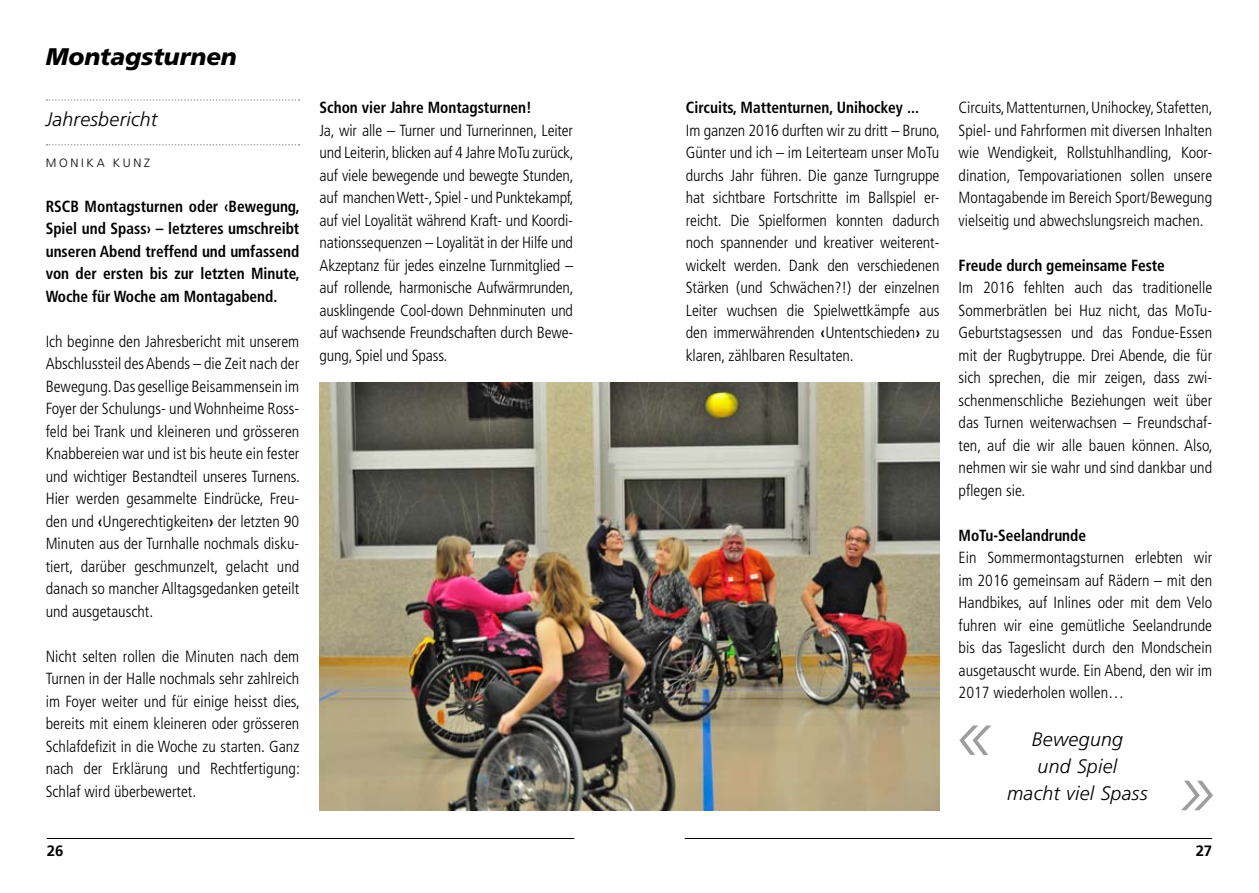
<style>
.page{position:relative;width:1259px;height:893px;background:#fff}
.page>*{position:absolute;margin:0;border:0;box-sizing:border-box;transform-origin:0 0}
.t1{font:italic 300 72px "Frutiger LT Std";color:#9c9d9f}
.t2{font:italic 900 24px "Frutiger LT Std";color:#000}
.t3{font:italic 300 19.5px/27px "Frutiger LT Std";letter-spacing:.015em;color:#000;text-align:center}
.t4{font:300 condensed 16.2px/22.5px "Frutiger LT Std";color:#000;text-align:justify}
.t5{font:700 condensed 16.2px/22.5px "Frutiger LT Std";color:#000;text-align:justify;scale:.95 1}
.t6{font:700 15px "Frutiger LT Std";color:#000}
.t7{font:300 12px "Frutiger LT Std";letter-spacing:.225em;color:#000}
.s1{font-weight:700}
</style>
<div class="page">
<hr style="left:47px;top:838px;width:527px;height:1px;background:#000">
<hr style="left:685px;top:838px;width:527px;height:1px;background:#000">
<svg style="left:46px;top:99px;width:253px;height:2px"></svg>
<svg style="left:46px;top:144px;width:253px;height:2px"></svg>
<img style="left:319px;top:382px;width:620px;height:429px">
<h2 class="t2" style="left:46px;top:42px;width:193px">Montagsturnen</h2>
<p class="t3" style="left:46px;top:106px;width:113px">Jahresbericht</p>
<p class="t7" style="left:46px;top:156px;width:106px">M ONIK A KUNZ</p>
<p class="t5" style="left:46px;top:195px;width:269px">RSCB Montagsturnen oder ‹Bewegung, Spiel und Spass› – letzteres umschreibt unseren Abend treffend und umfassend von der ersten bis zur letzten Minute, Woche für Woche am Montagabend.</p>
<p class="t4" style="left:46px;top:330px;width:256px">Ich beginne den Jahresbericht mit unserem Abschlussteil des Abends – die Zeit nach der Bewegung. Das gesellige Beisammensein im Foyer der Schulungs- und Wohnheime Ross&shy;feld bei Trank und kleineren und grösseren Knabbereien war und ist bis heute ein fester und wichtiger Bestandteil unseres Turnens.<br>Hier werden gesammelte Eindrücke, Freu&shy;den und <span class="s1">‹</span>Ungerechtigkeiten<span class="s1">›</span> der letzten 90<br>Minuten aus der Turnhalle nochmals disku&shy;tiert, darüber geschmunzelt, gelacht und danach so mancher Alltagsgedanken geteilt und ausgetauscht.</p>
<p class="t4" style="left:46px;top:645px;width:256px">Nicht selten rollen die Minuten nach dem Turnen in der Halle nochmals sehr zahlreich im Foyer weiter und für einige heisst dies, bereits mit einem kleineren oder grösseren Schlafdefizit in die Woche zu starten. Ganz nach der Erklärung und Rechtfertigung:<br>Schlaf wird überbewertet.</p>
<p class="t5" style="left:319px;top:96px;width:225px">Schon vier Jahre Montagsturnen!</p>
<p class="t4" style="left:319px;top:119px;width:256px">Ja, wir alle – Turner und Turnerinnen, Leiter und Leiterin, blicken auf 4 Jahre MoTu zurück, auf viele bewegende und bewegte Stunden, auf manchen Wett-, Spiel - und Punktekampf, auf viel Loyalität während Kraft- und Koordi&shy;nationssequenzen – Loyalität in der Hilfe und Akzeptanz für jedes einzelne Turnmitglied – auf rollende, harmonische Aufwärmrunden, ausklingende Cool-down Dehnminuten und auf wachsende Freundschaften durch Bewe&shy;gung, Spiel und Spass.</p>
<p class="t5" style="left:686px;top:96px;width:247px">Circuits, Mattenturnen, Unihockey ...</p>
<p class="t4" style="left:686px;top:119px;width:256px">Im ganzen 2016 durften wir zu dritt – Bruno, Günter und ich – im Leiterteam unser MoTu durchs Jahr führen. Die ganze Turngruppe hat sichtbare Fortschritte im Ballspiel er&shy;reicht. Die Spielformen konnten dadurch noch spannender und kreativer weiterent&shy;wickelt werden. Dank den verschiedenen Stärken (und Schwächen?!) der einzelnen Leiter wuchsen die Spielwettkämpfe aus den immerwährenden <span class="s1">‹</span>Untentschieden<span class="s1">›</span> zu klaren, zählbaren Resultaten.</p>
<p class="t4" style="left:958px;top:96px;width:256px">Circuits, Mattenturnen, Unihockey, Stafetten, Spiel- und Fahrformen mit diversen Inhalten wie Wendigkeit, Rollstuhlhandling, Koor&shy;dination, Tempovariationen sollen unsere Montagabende im Bereich Sport/Bewegung vielseitig und abwechslungsreich machen.</p>
<p class="t5" style="left:958px;top:254px;width:219px">Freude durch gemeinsame Feste</p>
<p class="t4" style="left:958px;top:276px;width:256px">Im 2016 fehlten auch das traditionelle Sommerbrätlen bei Huz nicht, das MoTu-Geburtstagsessen und das Fondue-Essen mit der Rugbytruppe. Drei Abende, die für sich sprechen, die mir zeigen, dass zwi&shy;schenmenschliche Beziehungen weit über das Turnen weiterwachsen – Freundschaf&shy;ten, auf die wir alle bauen können. Also, nehmen wir sie wahr und sind dankbar und pflegen sie.</p>
<p class="t5" style="left:958px;top:524px;width:136px">MoTu-Seelandrunde</p>
<p class="t4" style="left:958px;top:546px;width:255px">Ein Sommermontagsturnen erlebten wir im 2016 gemeinsam auf Rädern – mit den Handbikes, auf Inlines oder mit dem Velo fuhren wir eine gemütliche Seelandrunde bis das Tageslicht durch den Mondschein ausgetauscht wurde. Ein Abend, den wir im 2017 wiederholen wollen…</p>
<h1 class="t1" style="left:993px;top:787px;width:37px;rotate:-180deg">»</h1>
<p class="t3" style="left:1007px;top:726px;width:142px">Bewegung<br>und Spiel<br>macht viel Spass</p>
<h1 class="t1" style="left:1179px;top:749px;width:37px">»</h1>
<p class="t6" style="left:47px;top:842px;width:18px">26</p>
<p class="t6" style="left:1195px;top:842px;width:18px">27</p>
</div>
